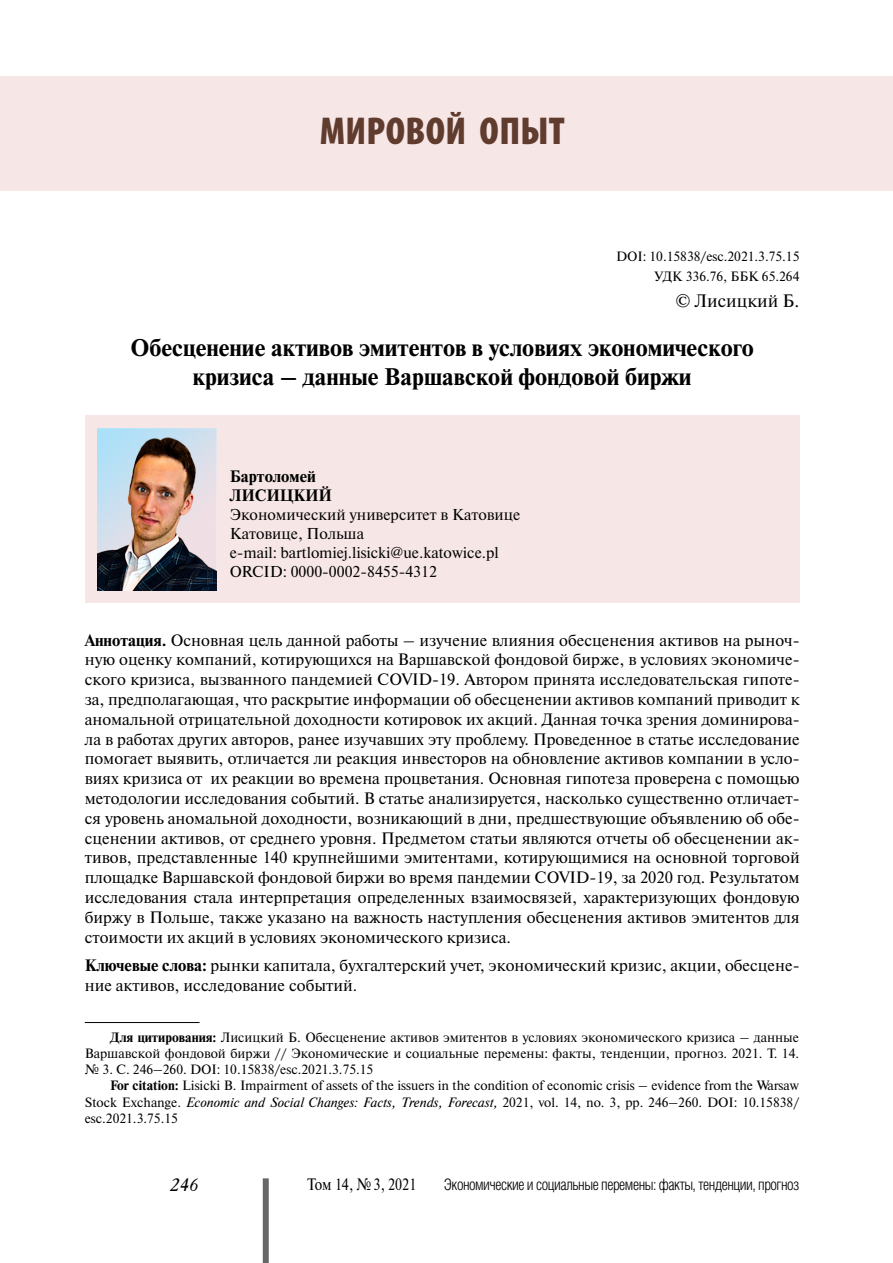
<style>
.page{position:relative;width:893px;height:1263px;background:#fff}
.page>*{position:absolute;margin:0;border:0;box-sizing:border-box;transform-origin:0 0}
.t1{font:900 condensed 39px "Myriad Pro";letter-spacing:.005em;color:#603c2f}
.t2{font:700 24px/28.8px "Newton C";color:#000;text-align:center}
.t3{font:18px "Newton C";color:#000}
.t4{font:italic 18px "Academy";color:#000}
.t5{font:16.5px/19.8px "Newton C";color:#000;text-align:justify}
.t6{font:700 16.5px/19.8px "Newton C";color:#000}
.t7{font:16.5px "Newton C";color:#000;scale:.85 1}
.t8{font:15.75px/18.9px "Newton C";color:#000}
.t9{font:300 15.75px "Helios Cond";letter-spacing:-.03em;color:#000}
.t10{font:13.5px/16.2px "Newton C";color:#000;text-align:justify}
.s1{font-weight:700}
.s2{font-style:italic}
</style>
<div class="page">
<div style="left:263px;top:1178px;width:6px;height:85px;background:#666"></div>
<div style="left:0;top:76px;width:893px;height:114px;background:#f7e6e6"></div>
<hr style="left:85px;top:1022px;width:115px;height:1px;background:#000">
<div style="left:85px;top:416px;width:714px;height:187px;background:#f7e6e6"></div>
<img style="left:98px;top:428px;width:119px;height:162px">
<h1 class="t1" style="left:320px;top:106px;width:246px">МИРОВОЙ ОПЫТ</h1>
<p class="t10" style="left:616px;top:246px;width:185px;line-height:20.4px;text-align:right">DOI: 10.15838/esc.2021.3.75.15<br>УДК 336.76, ББК 65.264</p>
<p class="t3" style="left:675px;top:291px;width:126px">© Лисицкий Б.</p>
<h2 class="t2" style="left:131px;top:333px;width:625px">Обесценение активов эмитентов в условиях экономического кризиса – данные Варшавской фондовой биржи</h2>
<p class="t6" style="left:230px;top:466px;width:104px">Бартоломей<br>ЛИСИЦКИЙ</p>
<p class="t8" style="left:230px;top:505px;width:292px">Экономический университет в Катовице Катовице, Польша<br>e-mail: bartlomiej.lisicki@ue.katowice.pl ORCID: 0000-0002-8455-4312</p>
<p class="t5" style="left:85px;top:630px;width:716px"><span class="s1">Аннотация.</span> Основная цель данной работы – изучение влияния обесценения активов на рыноч&shy;ную оценку компаний, котирующихся на Варшавской фондовой бирже, в условиях экономиче&shy;ского кризиса, вызванного пандемией COVID-19. Автором принята исследовательская гипоте&shy;за, предполагающая, что раскрытие информации об обесценении активов компаний приводит к аномальной отрицательной доходности котировок их акций. Данная точка зрения доминирова&shy;ла в работах других авторов, ранее изучавших эту проблему. Проведенное в статье исследование помогает выявить, отличается ли реакция инвесторов на обновление активов компании в усло&shy;виях кризиса от их реакции во времена процветания. Основная гипотеза проверена с помощью методологии исследования событий. В статье анализируется, насколько существенно отличает&shy;ся уровень аномальной доходности, возникающий в дни, предшествующие объявлению об обе&shy;сценении активов, от среднего уровня. Предметом статьи являются отчеты об обесценении ак&shy;тивов, представленные 140 крупнейшими эмитентами, котирующимися на основной торговой площадке Варшавской фондовой биржи во время пандемии COVID-19, за 2020 год. Результатом исследования стала интерпретация определенных взаимосвязей, характеризующих фондовую биржу в Польше, также указано на важность наступления обесценения активов эмитентов для стоимости их акций в условиях экономического кризиса.</p>
<p class="t5" style="left:85px;top:955px;width:716px"><span class="s1">Ключевые слова:</span> рынки капитала, бухгалтерский учет, экономический кризис, акции, обесцене&shy;ние активов, исследование событий.</p>
<p class="t10" style="left:85px;top:1029px;width:716px;text-indent:26px"><span class="s1">Для цитирования:</span> Лисицкий Б. Обесценение активов эмитентов в условиях экономического кризиса – данные Варшавской фондовой биржи // Экономические и социальные перемены: факты, тенденции, прогноз. 2021. Т. 14. № 3. С. 246–260. DOI: 10.15838/esc.2021.3.75.15</p>
<p class="t10" style="left:85px;top:1078px;width:716px;text-indent:26px"><span class="s1">For citation:</span> Lisicki B. Impairment of assets of the issuers in the condition of economic crisis – evidence from the Warsaw Stock Exchange. <span class="s2">Economic and Social Changes: Facts, Trends, Forecast,</span> 2021, vol. 14, no. 3, pp. 246–260. DOI: 10.15838/ esc.2021.3.75.15</p>
<p class="t4" style="left:170px;top:1174px;width:30px">246</p>
<p class="t7" style="left:307px;top:1175px;width:130px">Том 14, №3, 2021</p>
<p class="t9" style="left:444px;top:1176px;width:357px">Экономические и социальные перемены: факты, тенденции, прогноз</p>
</div>
